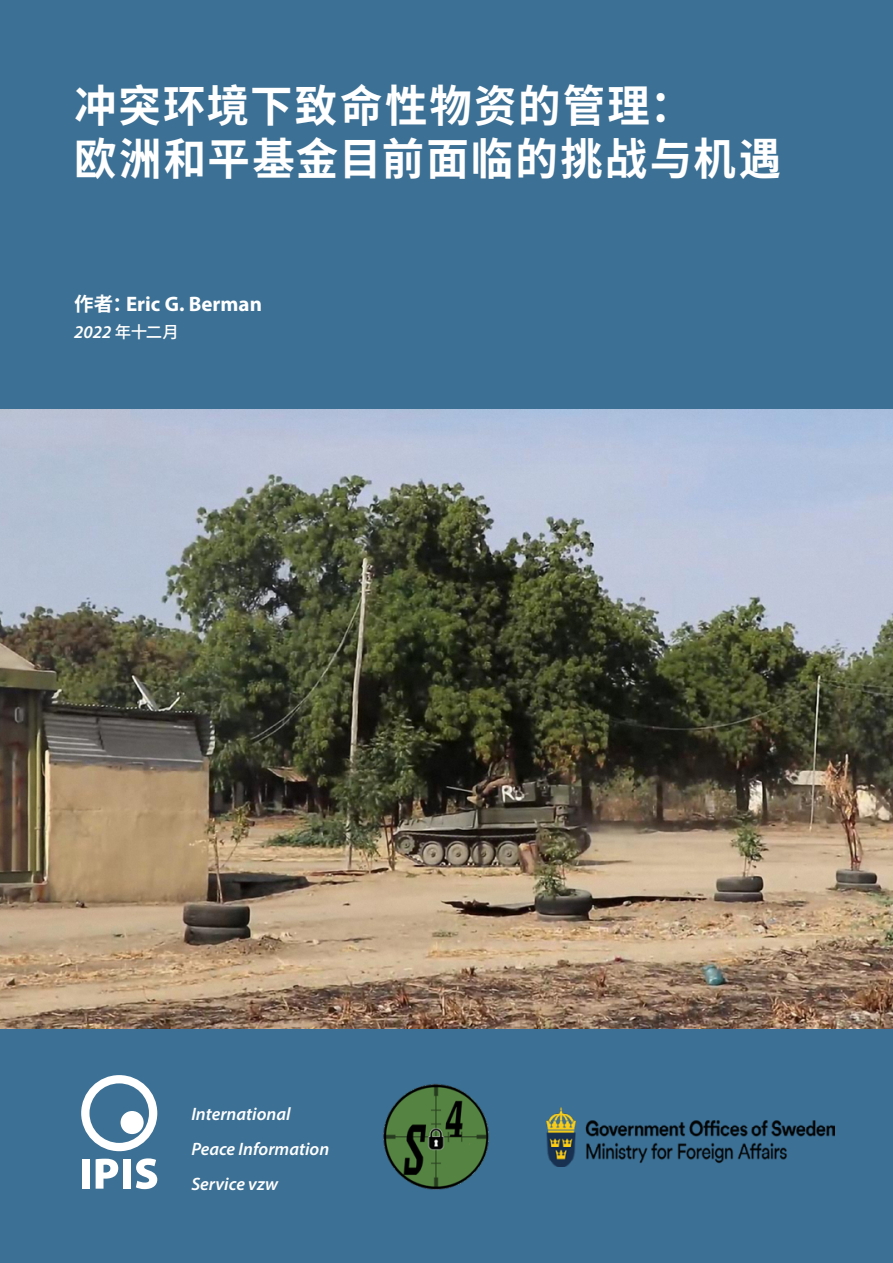
<style>
.page{position:relative;width:893px;height:1263px;background:#3c7094}
.page>*{position:absolute;margin:0;border:0;box-sizing:border-box;transform-origin:0 0}
.t1{font:700 44.25px/52.9px "Source Han Sans CN";letter-spacing:.05em;color:#fff;scale:.96 1}
.t2{font:700 21px "Myriad Pro";color:#fff}
.t3{font:italic 600 18px/34.8px "Myriad Pro";color:#fff}
.s1{font-family:"Source Han Sans CN";font-size:19.5px}
.s2{font-family:"Source Han Sans CN";font-weight:500;font-style:normal;font-size:16.5px}
</style>
<div class="page">
<img style="left:0;top:409px;width:893px;height:619px">
<div style="left:82px;top:1159px;width:8px;height:30px;background:#fff"></div>
<svg style="left:96px;top:1159px;width:22px;height:30px"></svg>
<div style="left:123px;top:1159px;width:8px;height:30px;background:#fff"></div>
<svg style="left:136px;top:1158px;width:21px;height:31px"></svg>
<svg style="left:81px;top:1075px;width:76px;height:76px"></svg>
<img style="left:383px;top:1083px;width:106px;height:107px">
<img style="left:546px;top:1107px;width:288px;height:60px">
<h1 class="t1" style="left:74px;top:81px;width:738px">冲突环境下致命性物资的管理：<br>欧洲和平基金目前面临的挑战与机遇</h1>
<p class="t2" style="left:74px;top:290px;width:189px"><span class="s1">作者：</span>Eric G. Berman</p>
<p class="t3" style="left:74px;top:314px;width:106px">2022 <span class="s2">年十二月</span></p>
<p class="t3" style="left:191px;top:1096px;width:139px">International<br>Peace Information<br>Service vzw</p>
</div>
